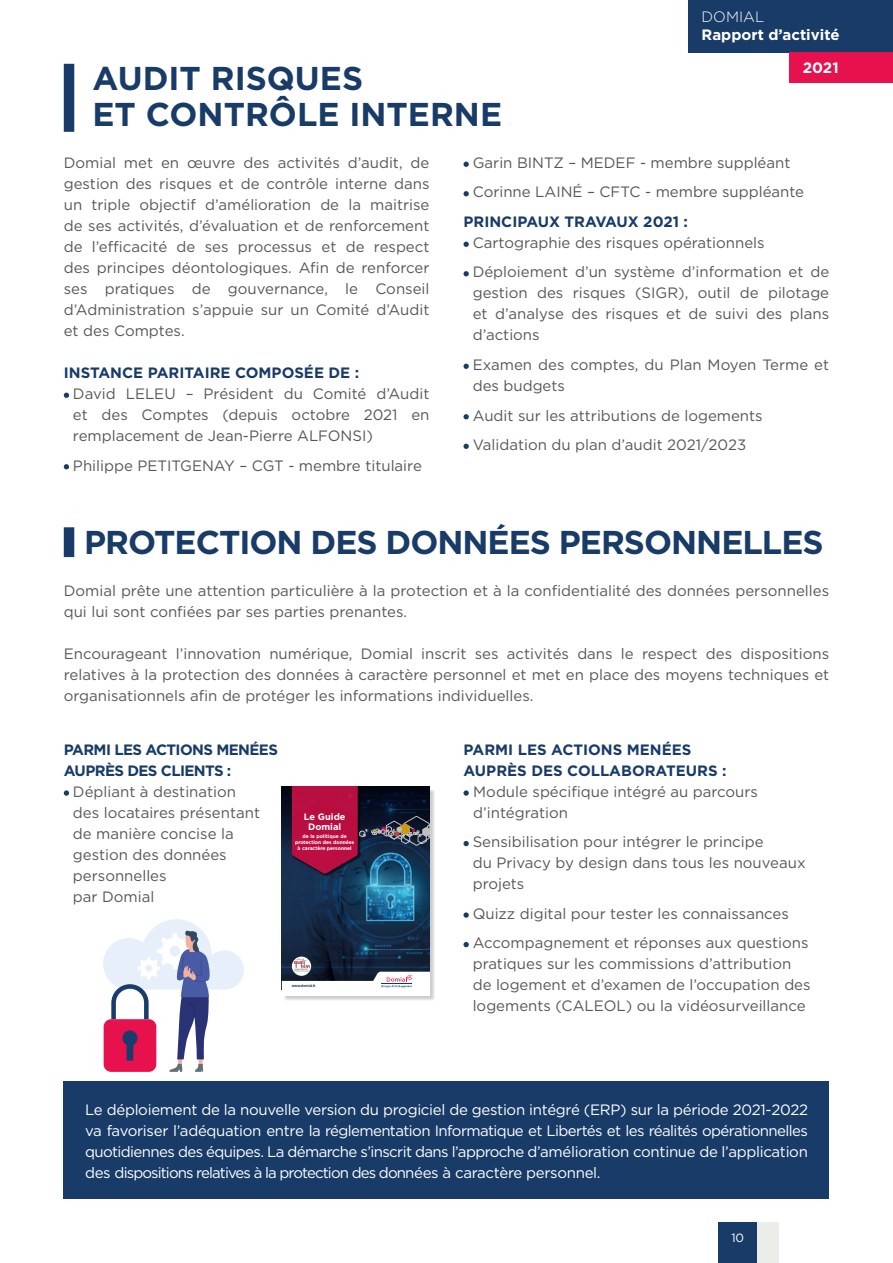
<style>
.page{position:relative;width:893px;height:1263px;background:#fff}
.page>*{position:absolute;margin:0;border:0;box-sizing:border-box;transform-origin:0 0}
.t1{font:700 33px "Gotham";letter-spacing:-.03em;color:#183b68}
.t2{font:700 33px/36px "Gotham";color:#183b68}
.t3{font:15px/21px "Gotham";color:#575756}
.t4{font:15px/21px "Gotham";letter-spacing:-.06em;color:#fff;text-align:justify}
.t5{font:700 15px/21px "Gotham";color:#183b68}
.t6{font:700 15px/21px "Gotham";letter-spacing:-.04em;color:#183b68}
.t7{font:700 15px "Gotham";color:#fff}
.t8{font:300 15px "Gotham";color:#fff}
.t9{font:12px "Gotham";color:#fff}
.t10{font:700 9.3px/10.1px "Gotham";color:#fff;text-align:center}
.t11{font:700 4.95px/6.1px "Gotham";color:#fff;text-align:center}
.t12{font:700 3.75px "Gotham";letter-spacing:-.02em;color:#193c6a;scale:.89 1}
</style>
<div class="page">
<svg style="left:64px;top:393px;width:5px;height:5px"></svg>
<svg style="left:64px;top:464px;width:5px;height:5px"></svg>
<svg style="left:463px;top:162px;width:6px;height:5px"></svg>
<svg style="left:463px;top:191px;width:6px;height:5px"></svg>
<svg style="left:463px;top:242px;width:6px;height:5px"></svg>
<svg style="left:463px;top:271px;width:6px;height:5px"></svg>
<svg style="left:463px;top:364px;width:6px;height:5px"></svg>
<svg style="left:463px;top:414px;width:6px;height:5px"></svg>
<svg style="left:463px;top:444px;width:6px;height:5px"></svg>
<svg style="left:463px;top:790px;width:6px;height:6px"></svg>
<svg style="left:463px;top:841px;width:6px;height:5px"></svg>
<svg style="left:463px;top:912px;width:6px;height:6px"></svg>
<svg style="left:463px;top:942px;width:6px;height:5px"></svg>
<div style="left:64px;top:64px;width:10px;height:68px;background:#183b68"></div>
<div style="left:104px;top:1019px;width:52px;height:53px;background:#e6114d;border-radius:7px"></div>
<svg style="left:122px;top:1030px;width:16px;height:30px"></svg>
<img style="left:177px;top:1019px;width:31px;height:40px">
<svg style="left:195px;top:1058px;width:8px;height:14px"></svg>
<svg style="left:169px;top:1058px;width:14px;height:14px"></svg>
<svg style="left:103px;top:919px;width:141px;height:100px"></svg>
<div style="left:64px;top:527px;width:10px;height:30px;background:#183b68"></div>
<div style="left:64px;top:1082px;width:765px;height:117px;background:#183b68"></div>
<svg style="left:64px;top:790px;width:5px;height:6px"></svg>
<div style="left:283px;top:788px;width:152px;height:214px;background:#000;opacity:.2"></div>
<img style="left:282px;top:854px;width:147px;height:118px">
<div style="left:282px;top:787px;width:147px;height:67px;background:linear-gradient(to bottom,#00020e,#162a4a)"></div>
<div style="left:292px;top:787px;width:69px;height:89px;background:#000;opacity:.75"></div>
<svg style="left:292px;top:787px;width:137px;height:87px;background:#5f2143"></svg>
<svg style="left:282px;top:972px;width:147px;height:23px"></svg>
<hr style="left:381px;top:983px;width:31px;height:1px;background:#003e79">
<svg style="left:292px;top:956px;width:19px;height:20px"></svg>
<img style="left:289px;top:959px;width:22px;height:14px">
<div style="left:688px;top:0;width:205px;height:52px;background:#183b68"></div>
<div style="left:789px;top:52px;width:104px;height:30px;background:#e6114d"></div>
<div style="left:757px;top:1222px;width:21px;height:41px;background:#eaede8"></div>
<div style="left:719px;top:1222px;width:38px;height:41px;background:#183b68"></div>
<h1 class="t2" style="left:92px;top:60px;width:411px">AUDIT RISQUES<br>ET CONTRÔLE INTERNE</h1>
<p class="t8" style="left:702px;top:7px;width:64px">DOMIAL</p>
<p class="t7" style="left:702px;top:24px;width:139px">Rapport d’activité</p>
<p class="t7" style="left:803px;top:58px;width:37px">2021</p>
<p class="t3" style="left:64px;top:152px;width:367px;text-align:justify">Domial met en œuvre des activités d’audit, de gestion des risques et de contrôle interne dans un triple objectif d’amélioration de la maitrise de ses activités, d’évaluation et de renforcement de l’efficacité de ses processus et de respect des principes déontologiques. Afin de renforcer ses pratiques de gouvernance, le Conseil d’Administration s’appuie sur un Comité d’Audit et des Comptes.</p>
<p class="t5" style="left:64px;top:362px;width:297px">INSTANCE PARITAIRE COMPOSÉE DE :</p>
<p class="t3" style="left:73px;top:383px;width:358px;text-align:justify">David LELEU – Président du Comité d’Audit et des Comptes (depuis octobre 2021 en remplacement de Jean-Pierre ALFONSI)</p>
<p class="t3" style="left:73px;top:454px;width:350px">Philippe PETITGENAY – CGT - membre titulaire</p>
<p class="t3" style="left:473px;top:148px;width:333px;line-height:29.5px">Garin BINTZ – MEDEF - membre suppléant<br>Corinne LAINÉ – CFTC - membre suppléante</p>
<p class="t5" style="left:463px;top:211px;width:226px">PRINCIPAUX TRAVAUX 2021 :</p>
<p class="t3" style="left:473px;top:228px;width:358px;line-height:29.5px">Cartographie des risques opérationnels<br>Déploiement d’un système d’information et de</p>
<p class="t3" style="left:473px;top:282px;width:358px;text-align:justify">gestion des risques (SIGR), outil de pilotage et d’analyse des risques et de suivi des plans d’actions</p>
<p class="t3" style="left:473px;top:354px;width:358px">Examen des comptes, du Plan Moyen Terme et des budgets</p>
<p class="t3" style="left:473px;top:400px;width:292px;line-height:29.5px">Audit sur les attributions de logements<br>Validation du plan d’audit 2021/2023</p>
<h1 class="t1" style="left:84px;top:520px;width:741px">PROTECTION DES DONNÉES PERSONNELLES</h1>
<p class="t3" style="left:64px;top:579px;width:767px">Domial prête une attention particulière à la protection et à la confidentialité des données personnelles qui lui sont confiées par ses parties prenantes.</p>
<p class="t3" style="left:64px;top:642px;width:767px;text-align:justify">Encourageant l’innovation numérique, Domial inscrit ses activités dans le respect des dispositions relatives à la protection des données à caractère personnel et met en place des moyens techniques et organisationnels afin de protéger les informations individuelles.</p>
<p class="t5" style="left:463px;top:739px;width:265px">PARMI LES ACTIONS MENÉES<br>AUPRÈS DES COLLABORATEURS :</p>
<p class="t3" style="left:473px;top:781px;width:286px">Module spécifique intégré au parcours d’intégration</p>
<p class="t3" style="left:473px;top:831px;width:334px">Sensibilisation pour intégrer le principe<br>du Privacy by design dans tous les nouveaux projets</p>
<p class="t3" style="left:473px;top:898px;width:337px;line-height:29.5px">Quizz digital pour tester les connaissances<br>Accompagnement et réponses aux questions</p>
<p class="t3" style="left:473px;top:953px;width:339px">pratiques sur les commissions d’attribution de logement et d’examen de l’occupation des logements (CALEOL) ou la vidéosurveillance</p>
<p class="t6" style="left:64px;top:739px;width:216px">PARMI LES ACTIONS MENÉES<br>AUPRÈS DES CLIENTS :</p>
<p class="t3" style="left:73px;top:781px;width:189px">Dépliant à destination des locataires présentant de manière concise la gestion des données personnelles<br>par Domial</p>
<p class="t10" style="left:304px;top:811px;width:43px">Le Guide<br>Domial</p>
<p class="t11" style="left:295px;top:833px;width:61px">de la politique de protection des données à caractère personnel</p>
<p class="t12" style="left:292px;top:983px;width:28px">www.domial.fr</p>
<p class="t4" style="left:85px;top:1099px;width:724px">Le déploiement de la nouvelle version du progiciel de gestion intégré (ERP) sur la période 2021-2022 va favoriser l’adéquation entre la réglementation Informatique et Libertés et les réalités opérationnelles quotidiennes des équipes. La démarche s’inscrit dans l’approche d’amélioration continue de l’application des dispositions relatives à la protection des données à caractère personnel.</p>
<p class="t9" style="left:731px;top:1230px;width:14px">10</p>
</div>
